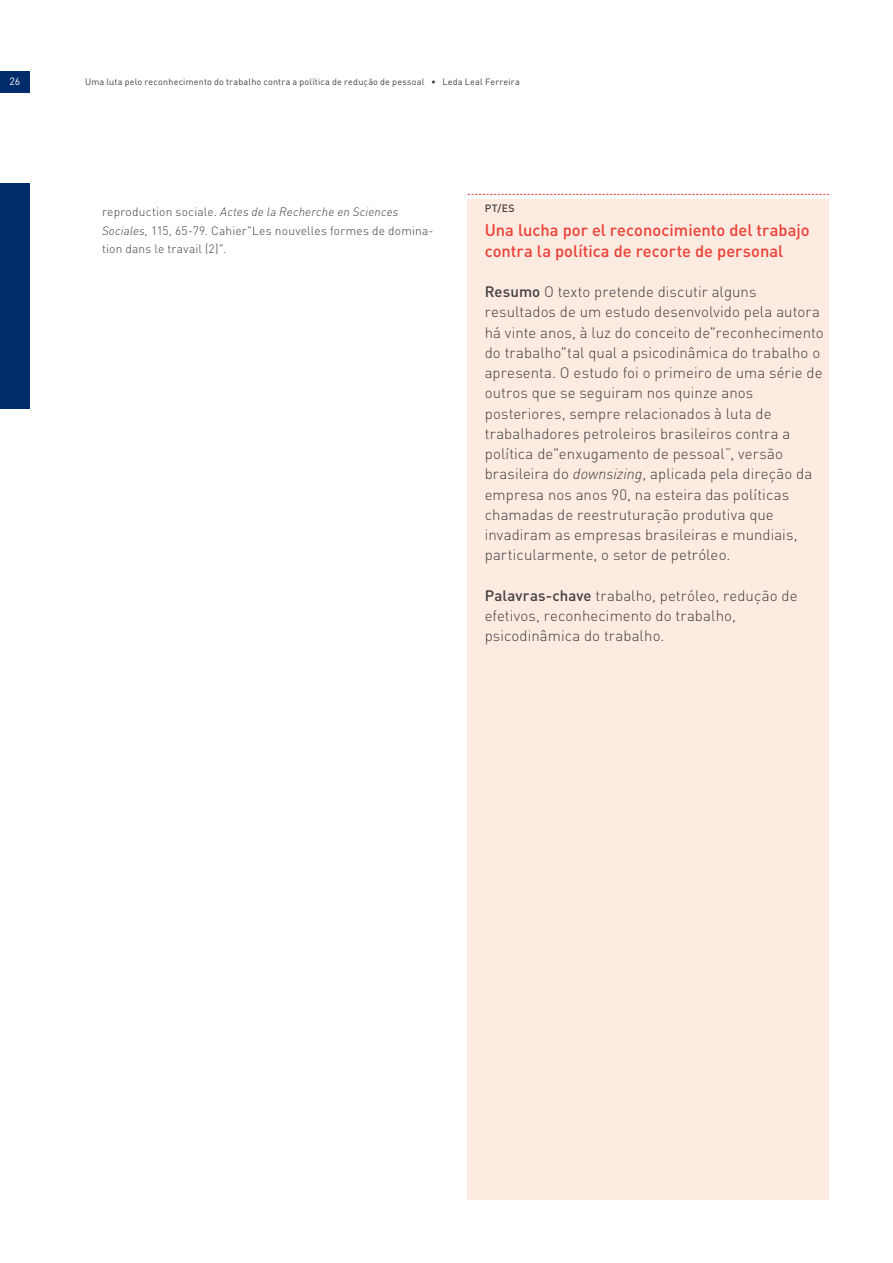
<style>
.page{position:relative;width:893px;height:1263px;background:#fff}
.page>*{position:absolute;margin:0;border:0;box-sizing:border-box;transform-origin:0 0}
.texto_resumo{font:500 16.5px/20.2px "DIN";color:#ee3f34}
.texto_resumo-2{font:300 15px/20.2px "DIN";letter-spacing:.005em;color:#3e3e3f}
.referencias_bibliogr{font:300 12px/18.8px "DIN";letter-spacing:.015em;color:#3e3e3f}
.texto_resumo-3{font:500 10.5px "DIN";color:#3e3e3f}
.t1{font:10.5px "DIN";color:#fff}
.t2{font:9px "DIN";letter-spacing:.025em;color:#3e3e3f}
.s1{font-style:italic}
.s2{font-weight:500}
</style>
<div class="page">
<div style="left:0;top:72px;width:30px;height:21px;background:#002c6b"></div>
<div style="left:0;top:183px;width:30px;height:226px;background:#002c6b"></div>
<div style="left:468px;top:199px;width:361px;height:1000px;background:#fdeae1"></div>
<svg style="left:468px;top:194px;width:361px;height:1px"></svg>
<p class="t1" style="left:9px;top:75px;width:12px">26</p>
<p class="t2" style="left:85px;top:76px;width:436px">Uma luta pelo reconhecimento do trabalho contra a política de redução de pessoal • Leda Leal Ferreira</p>
<p class="referencias_bibliogr" style="left:102px;top:202px;width:333px">reproduction sociale. <span class="s1">Actes de la Recherche en Sciences<br>Sociales,</span> 115, 65-79. Cahier"Les nouvelles formes de domina&shy;tion dans le travail (2)".</p>
<p class="texto_resumo-3" style="left:485px;top:201px;width:31px">PT/ES</p>
<p class="texto_resumo" style="left:485px;top:220px;width:326px">Una lucha por el reconocimiento del trabajo contra la política de recorte de personal</p>
<p class="texto_resumo-2" style="left:485px;top:281px;width:341px"><span class="s2">Resumo</span> O texto pretende discutir alguns resultados de um estudo desenvolvido pela autora há vinte anos, à luz do conceito de"reconhecimento do trabalho"tal qual a psicodinâmica do trabalho o apresenta. O estudo foi o primeiro de uma série de outros que se seguiram nos quinze anos posteriores, sempre relacionados à luta de trabalhadores petroleiros brasileiros contra a política de"enxugamento de pessoal”, versão brasileira do <span class="s1">downsizing</span>, aplicada pela direção da empresa nos anos 90, na esteira das políticas chamadas de reestruturação produtiva que invadiram as empresas brasileiras e mundiais, particularmente, o setor de petróleo.</p>
<p class="texto_resumo-2" style="left:485px;top:585px;width:314px"><span class="s2">Palavras-chave</span> trabalho, petróleo, redução de efetivos, reconhecimento do trabalho, psicodinâmica do trabalho.</p>
</div>
